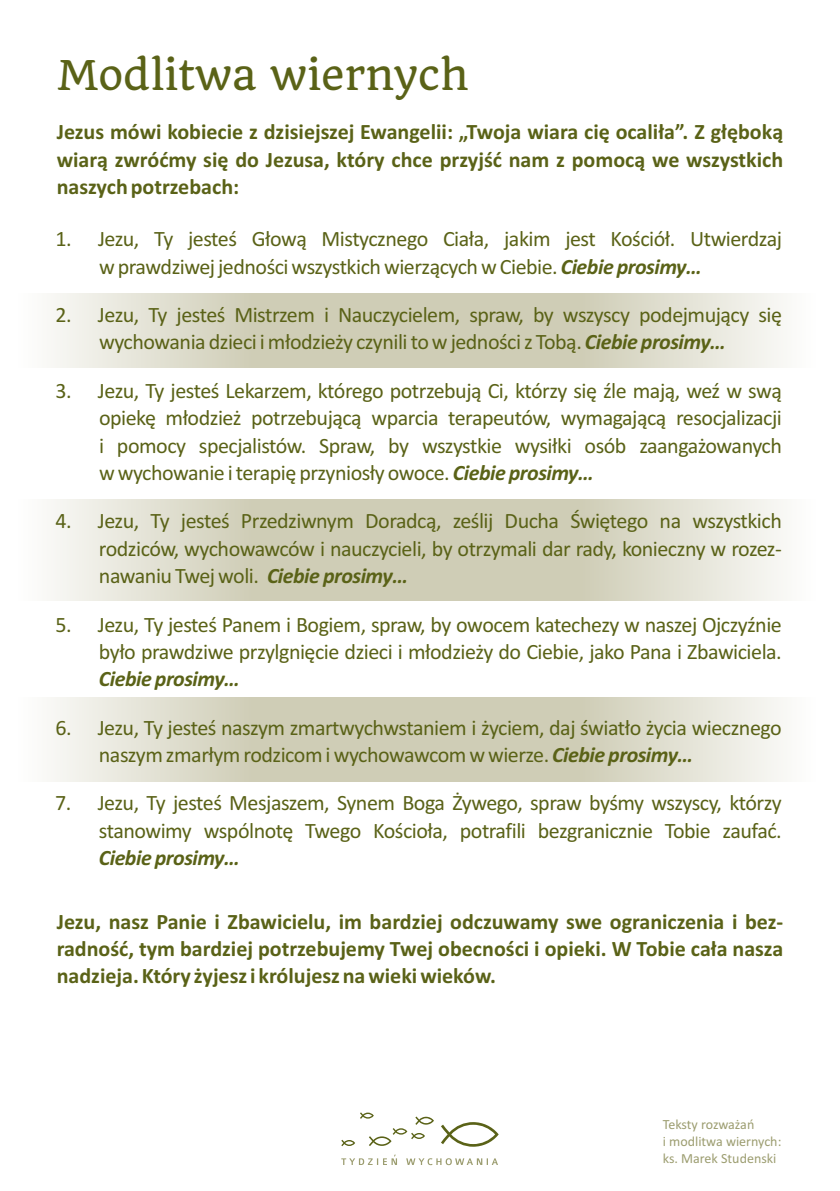
<style>
.page{position:relative;width:840px;height:1191px;background:#fff}
.page>*{position:absolute;margin:0;border:0;box-sizing:border-box;transform-origin:0 0}
.t1{font:40px "Quando";color:#5a6217}
.t2{font:22px/27.4px "Calibri";letter-spacing:-.025em;color:#5a6217}
.t3{font:700 22px/27.4px "Calibri";color:#5a6217;text-align:justify}
.t4{font:italic 700 22px "Calibri";letter-spacing:-.025em;color:#5a6217}
.t5{font:14px/17px "Calibri";color:#9c9d70}
.s1{font-weight:700;font-style:italic}
</style>
<div class="page">
<svg style="left:50px;top:697px;width:367px;height:84px;background:#dad8c7"></svg>
<svg style="left:417px;top:697px;width:367px;height:84px;background:#dad8c7"></svg>
<svg style="left:50px;top:499px;width:367px;height:101px;background:#dad8c7"></svg>
<svg style="left:417px;top:499px;width:367px;height:101px;background:#dad8c7"></svg>
<svg style="left:50px;top:293px;width:367px;height:75px;background:#dad8c7"></svg>
<svg style="left:417px;top:293px;width:367px;height:75px;background:#dad8c7"></svg>
<svg style="left:341px;top:1112px;width:157px;height:34px"></svg>
<svg style="left:341px;top:1154px;width:156px;height:11px"></svg>
<h1 class="t1" style="left:57px;top:51px;width:413px">Modlitwa wiernych</h1>
<p class="t3" style="left:57px;top:120px;width:727px">Jezus mówi kobiecie z dzisiejszej Ewangelii: „Twoja wiara cię ocaliła”. Z głęboką wiarą zwróćmy się do Jezusa, który chce przyjść nam z pomocą we wszystkich naszych potrzebach:</p>
<p class="t2" style="left:99px;top:227px;width:684px;text-indent:-43px">1. Jezu, Ty jesteś Głową Mistycznego Ciała, jakim jest Kościół. Utwierdzaj w prawdziwej jedności wszystkich wierzących w Ciebie. <span class="s1">Ciebie prosimy…</span></p>
<p class="t2" style="left:55px;top:303px;width:727px;text-align:center">2. Jezu, Ty jesteś Mistrzem i Nauczycielem, spraw, by wszyscy podejmujący się wychowania dzieci i młodzieży czynili to w jedności z Tobą. <span class="s1">Ciebie prosimy…</span></p>
<p class="t2" style="left:99px;top:378px;width:684px;text-align:justify;text-indent:-43px">3. Jezu, Ty jesteś Lekarzem, którego potrzebują Ci, którzy się źle mają, weź w swą opiekę młodzież potrzebującą wparcia terapeutów, wymagającą resocjalizacji i pomocy specjalistów. Spraw, by wszystkie wysiłki osób zaangażowanych w wychowanie i terapię przyniosły owoce. <span class="s1">Ciebie prosimy…</span></p>
<p class="t2" style="left:99px;top:509px;width:684px;text-align:justify;text-indent:-43px">4. Jezu, Ty jesteś Przedziwnym Doradcą, ześlij Ducha Świętego na wszystkich rodziców, wychowawców i nauczycieli, by otrzymali dar rady, konieczny w rozez&shy;nawaniu Twej woli. <span class="s1">Ciebie prosimy…</span></p>
<p class="t2" style="left:55px;top:612px;width:727px;text-align:right">5. Jezu, Ty jesteś Panem i Bogiem, spraw, by owocem katechezy w naszej Ojczyźnie było prawdziwe przylgnięcie dzieci i młodzieży do Ciebie, jako Pana i Zbawiciela.</p>
<p class="t4" style="left:99px;top:670px;width:142px">Ciebie prosimy…</p>
<p class="t2" style="left:99px;top:715px;width:684px;text-indent:-43px">6. Jezu, Ty jesteś naszym zmartwychwstaniem i życiem, daj światło życia wiecznego naszym zmarłym rodzicom i wychowawcom w wierze. <span class="s1">Ciebie prosimy…</span></p>
<p class="t2" style="left:55px;top:791px;width:727px;text-align:right">7. Jezu, Ty jesteś Mesjaszem, Synem Boga Żywego, spraw byśmy wszyscy, którzy stanowimy wspólnotę Twego Kościoła, potrafili bezgranicznie Tobie zaufać.</p>
<p class="t4" style="left:99px;top:848px;width:142px">Ciebie prosimy…</p>
<p class="t3" style="left:57px;top:909px;width:727px">Jezu, nasz Panie i Zbawicielu, im bardziej odczuwamy swe ograniczenia i bez&shy;radność, tym bardziej potrzebujemy Twej obecności i opieki. W Tobie cała nasza nadzieja. Który żyjesz i królujesz na wieki wieków.</p>
<p class="t5" style="left:662px;top:1117px;width:120px">Teksty rozważań<br>i modlitwa wiernych: ks. Marek Studenski</p>
</div>
